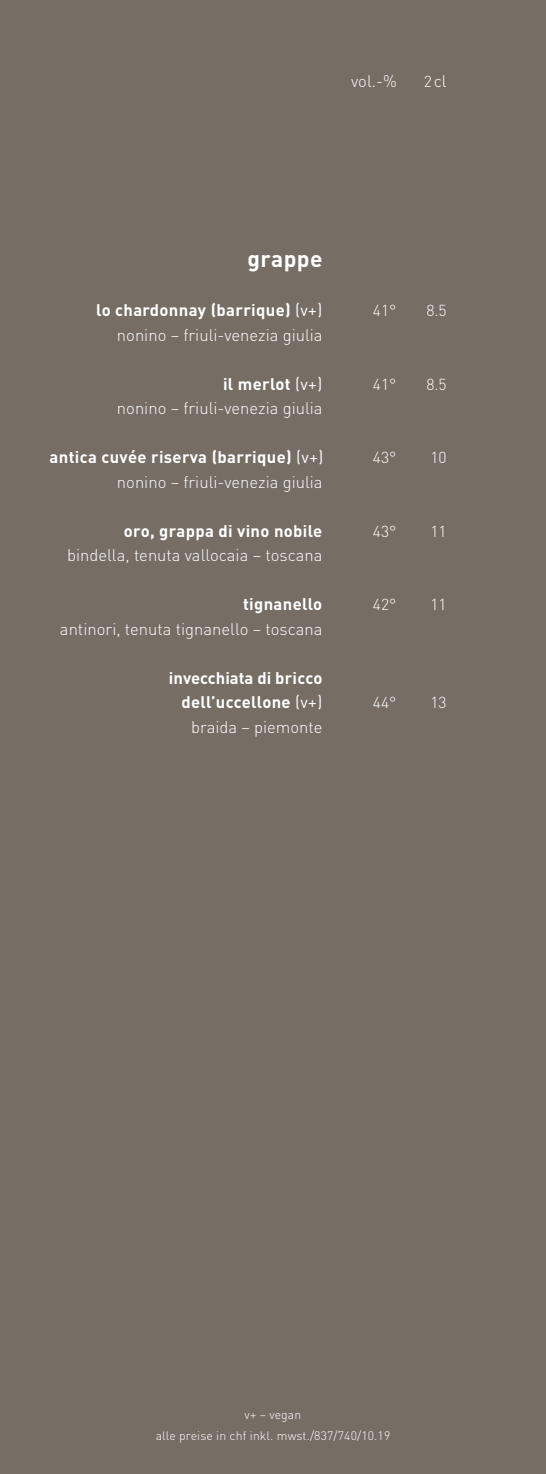
<style>
.page{position:relative;width:546px;height:1474px;background:#fff}
.page>*{position:absolute;margin:0;border:0;box-sizing:border-box;transform-origin:0 0}
.t1{font:700 22.75px "DIN";letter-spacing:.02em;color:#fff}
.t2{font:300 16.62px "DIN Pro";color:#fff}
.t3{font:700 16.62px "DIN";letter-spacing:.02em;color:#fff}
.t4{font:700 16.62px/24.5px "DIN";color:#fff;text-align:right}
.t5{font:300 15.75px "DIN Pro";color:#fff}
.t6{font:300 12.25px/21px "DIN Pro";letter-spacing:.01em;color:#fff;text-align:center}
.s1{font-size:15.75px}
.s2{font-weight:400}
</style>
<div class="page">
<div style="left:0;top:0;width:546px;height:1473px;background:#766d65"></div>
<p class="t2" style="left:351px;top:68px;width:47px">vol.-%</p>
<p class="t2" style="left:423px;top:68px;width:25px"><span class="s1">2</span>cl</p>
<h1 class="t1" style="left:247px;top:244px;width:77px">grappe</h1>
<p class="t3" style="left:96px;top:299px;width:227px">lo chardonnay (barrique) <span class="s2">(v+)</span></p>
<p class="t5" style="left:373px;top:298px;width:25px">41°</p>
<p class="t5" style="left:426px;top:298px;width:22px">8.5</p>
<p class="t2" style="left:117px;top:322px;width:207px">nonino – friuli-venezia giulia</p>
<p class="t3" style="left:223px;top:373px;width:101px">il merlot <span class="s2">(v+)</span></p>
<p class="t5" style="left:373px;top:372px;width:25px">41°</p>
<p class="t5" style="left:426px;top:372px;width:22px">8.5</p>
<p class="t2" style="left:117px;top:395px;width:207px">nonino – friuli-venezia giulia</p>
<p class="t3" style="left:50px;top:446px;width:275px">antica cuvée riserva (barrique) <span class="s2">(v+)</span></p>
<p class="t5" style="left:373px;top:445px;width:25px">43°</p>
<p class="t5" style="left:430px;top:445px;width:18px">10</p>
<p class="t2" style="left:117px;top:469px;width:207px">nonino – friuli-venezia giulia</p>
<p class="t3" style="left:124px;top:520px;width:200px">oro, grappa di vino nobile</p>
<p class="t5" style="left:373px;top:519px;width:25px">43°</p>
<p class="t5" style="left:430px;top:519px;width:18px">11</p>
<p class="t2" style="left:67px;top:542px;width:257px">bindella, tenuta vallocaia – toscana</p>
<p class="t3" style="left:243px;top:593px;width:81px">tignanello</p>
<p class="t5" style="left:373px;top:592px;width:25px">42°</p>
<p class="t5" style="left:430px;top:592px;width:18px">11</p>
<p class="t2" style="left:60px;top:616px;width:264px">antinori, tenuta tignanello – toscana</p>
<p class="t4" style="left:169px;top:664px;width:155px">invecchiata di bricco dell’uccellone <span class="s2">(v+)</span></p>
<p class="t5" style="left:373px;top:690px;width:25px">44°</p>
<p class="t5" style="left:430px;top:690px;width:18px">13</p>
<p class="t2" style="left:191px;top:714px;width:133px">braida – piemonte</p>
<p class="t6" style="left:156px;top:1402px;width:236px">v+ – vegan<br>alle preise in chf inkl. mwst./837/740/10.19</p>
</div>
